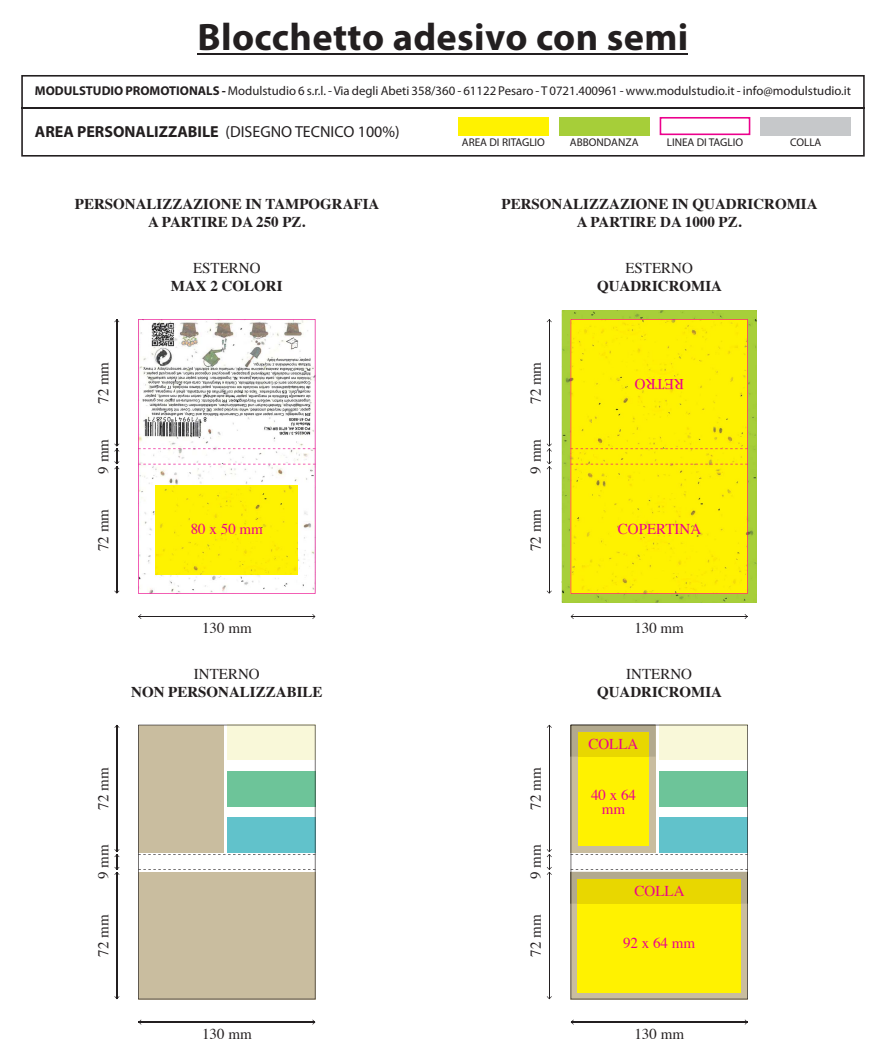
<style>
.page{position:relative;width:886px;height:1063px;background:#fff}
.page>*{position:absolute;margin:0;border:0;box-sizing:border-box;transform-origin:0 0}
.t1{font:700 38.38px "Myriad Pro";letter-spacing:.01em;color:#231f20}
.t2{font:700 16px "Myriad Pro";color:#231f20}
.t3{font:700 15px/18px "Times";color:#231f20;text-align:center}
.t4{font:15px "Times";color:#231f20}
.t5{font:15px/13.8px "Times";color:#ec008c;text-align:center}
.t6{font:12.81px "Myriad Pro";color:#231f20}
.t7{font:11.19px "Myriad Pro";color:#231f20}
.s1{font-weight:700}
.s2{font-weight:400}
</style>
<div class="page">
<div style="left:562px;top:582px;width:194px;height:21px;background:#a7cf3a"></div>
<div style="left:735px;top:310px;width:21px;height:272px;background:#a7cf3a"></div>
<div style="left:562px;top:310px;width:21px;height:272px;background:#a7cf3a"></div>
<img style="left:583px;top:310px;width:152px;height:9px">
<svg style="left:138px;top:319px;width:177px;height:275px"></svg>
<svg style="left:138px;top:448px;width:177px;height:1px"></svg>
<svg style="left:138px;top:464px;width:177px;height:1px"></svg>
<hr style="left:117px;top:320px;width:1px;height:126px;background:#231f20">
<hr style="left:117px;top:467px;width:1px;height:126px;background:#231f20">
<svg style="left:114px;top:444px;width:5px;height:25px"></svg>
<hr style="left:139px;top:617px;width:176px;height:1px;background:#231f20">
<hr style="left:139px;top:616px;width:176px;height:1px;background:#231f20">
<div style="left:570px;top:319px;width:178px;height:275px;background:#fef200"></div>
<svg style="left:570px;top:448px;width:178px;height:1px"></svg>
<svg style="left:571px;top:464px;width:177px;height:1px"></svg>
<hr style="left:549px;top:320px;width:1px;height:126px;background:#231f20">
<hr style="left:117px;top:725px;width:1px;height:127px;background:#231f20">
<hr style="left:549px;top:725px;width:1px;height:127px;background:#231f20">
<hr style="left:549px;top:467px;width:1px;height:126px;background:#231f20">
<svg style="left:547px;top:444px;width:5px;height:25px"></svg>
<hr style="left:117px;top:872px;width:1px;height:127px;background:#231f20">
<svg style="left:114px;top:849px;width:5px;height:26px"></svg>
<hr style="left:549px;top:872px;width:1px;height:127px;background:#231f20">
<svg style="left:547px;top:849px;width:5px;height:26px"></svg>
<hr style="left:571px;top:617px;width:176px;height:1px;background:#231f20">
<hr style="left:571px;top:616px;width:176px;height:1px;background:#231f20">
<hr style="left:139px;top:1022px;width:176px;height:1px;background:#231f20">
<hr style="left:571px;top:1022px;width:176px;height:1px;background:#231f20">
<hr style="left:198px;top:53px;width:490px;height:2px;background:#231f20">
<svg style="left:21px;top:75px;width:844px;height:82px"></svg>
<div style="left:458px;top:117px;width:91px;height:18px;background:#fff200"></div>
<div style="left:559px;top:117px;width:90px;height:18px;background:#a6ce39"></div>
<svg style="left:660px;top:117px;width:90px;height:18px"></svg>
<div style="left:760px;top:117px;width:91px;height:18px;background:#c6c8ca"></div>
<hr style="left:21px;top:107px;width:844px;height:2px;background:#231f20">
<svg style="left:138px;top:725px;width:177px;height:274px;background:#c2c6ad"></svg>
<svg style="left:571px;top:725px;width:177px;height:274px"></svg>
<div style="left:577px;top:879px;width:163px;height:113px;background:#fff200"></div>
<div style="left:578px;top:732px;width:71px;height:113px;background:#fff200"></div>
<svg style="left:571px;top:869px;width:177px;height:35px;background:#bbb49e"></svg>
<div style="left:577px;top:879px;width:163px;height:25px;background:#e8d700"></div>
<svg style="left:570px;top:725px;width:85px;height:32px"></svg>
<div style="left:578px;top:732px;width:71px;height:25px;background:#e8d700"></div>
<h1 class="t1" style="left:198px;top:23px;width:492px">Blocchetto adesivo con semi</h1>
<p class="t6" style="left:35px;top:86px;width:818px"><span class="s1">MODULSTUDIO PROMOTIONALS -</span> Modulstudio 6 s.r.l. - Via degli Abeti 358/360 - 61122 Pesaro - T 0721.400961 - www.modulstudio.it - info@modulstudio.it</p>
<p class="t2" style="left:35px;top:126px;width:366px">AREA PERSONALIZZABILE <span class="s2">(DISEGNO TECNICO 100%)</span></p>
<p class="t7" style="left:462px;top:138px;width:85px">AREA DI RITAGLIO</p>
<p class="t7" style="left:570px;top:138px;width:70px">ABBONDANZA</p>
<p class="t7" style="left:667px;top:138px;width:78px">LINEA DI TAGLIO</p>
<p class="t7" style="left:790px;top:138px;width:33px">COLLA</p>
<p class="t3" style="left:75px;top:196px;width:306px">PERSONALIZZAZIONE IN TAMPOGRAFIA<br>A PARTIRE DA 250 PZ.</p>
<p class="t3" style="left:502px;top:196px;width:317px">PERSONALIZZAZIONE IN QUADRICROMIA<br>A PARTIRE DA 1000 PZ.</p>
<p class="t4" style="left:193px;top:262px;width:69px">ESTERNO</p>
<p class="t3" style="left:171px;top:278px;width:113px">MAX 2 COLORI</p>
<p class="t4" style="left:625px;top:262px;width:69px">ESTERNO</p>
<p class="t3" style="left:597px;top:278px;width:126px">QUADRICROMIA</p>
<p class="t4" style="left:97px;top:404px;width:44px;rotate:-90deg">72 mm</p>
<p class="t4" style="left:97px;top:474px;width:36px;rotate:-90deg">9 mm</p>
<p class="t4" style="left:530px;top:404px;width:44px;rotate:-90deg">72 mm</p>
<p class="t4" style="left:530px;top:474px;width:36px;rotate:-90deg">9 mm</p>
<p class="t5" style="left:684px;top:389px;width:51px;rotate:-180deg">RETRO</p>
<p class="t4" style="left:97px;top:551px;width:44px;rotate:-90deg">72 mm</p>
<p class="t5" style="left:191px;top:524px;width:74px">80 x 50 mm</p>
<p class="t4" style="left:530px;top:551px;width:44px;rotate:-90deg">72 mm</p>
<p class="t5" style="left:618px;top:524px;width:85px">COPERTINA</p>
<p class="t4" style="left:202px;top:622px;width:51px">130 mm</p>
<p class="t4" style="left:634px;top:622px;width:51px">130 mm</p>
<p class="t4" style="left:194px;top:667px;width:67px">INTERNO</p>
<p class="t3" style="left:131px;top:684px;width:193px">NON PERSONALIZZABILE</p>
<p class="t4" style="left:626px;top:667px;width:67px">INTERNO</p>
<p class="t3" style="left:597px;top:684px;width:126px">QUADRICROMIA</p>
<p class="t5" style="left:588px;top:738px;width:51px">COLLA</p>
<p class="t4" style="left:97px;top:810px;width:44px;rotate:-90deg">72 mm</p>
<p class="t4" style="left:530px;top:810px;width:44px;rotate:-90deg">72 mm</p>
<p class="t4" style="left:97px;top:879px;width:36px;rotate:-90deg">9 mm</p>
<p class="t4" style="left:530px;top:879px;width:36px;rotate:-90deg">9 mm</p>
<p class="t4" style="left:97px;top:957px;width:44px;rotate:-90deg">72 mm</p>
<p class="t4" style="left:530px;top:957px;width:44px;rotate:-90deg">72 mm</p>
<p class="t5" style="left:591px;top:789px;width:46px">40 x 64 mm</p>
<p class="t5" style="left:634px;top:885px;width:51px">COLLA</p>
<p class="t5" style="left:623px;top:937px;width:74px">92 x 64 mm</p>
<p class="t4" style="left:202px;top:1028px;width:51px">130 mm</p>
<p class="t4" style="left:634px;top:1028px;width:51px">130 mm</p>
</div>
